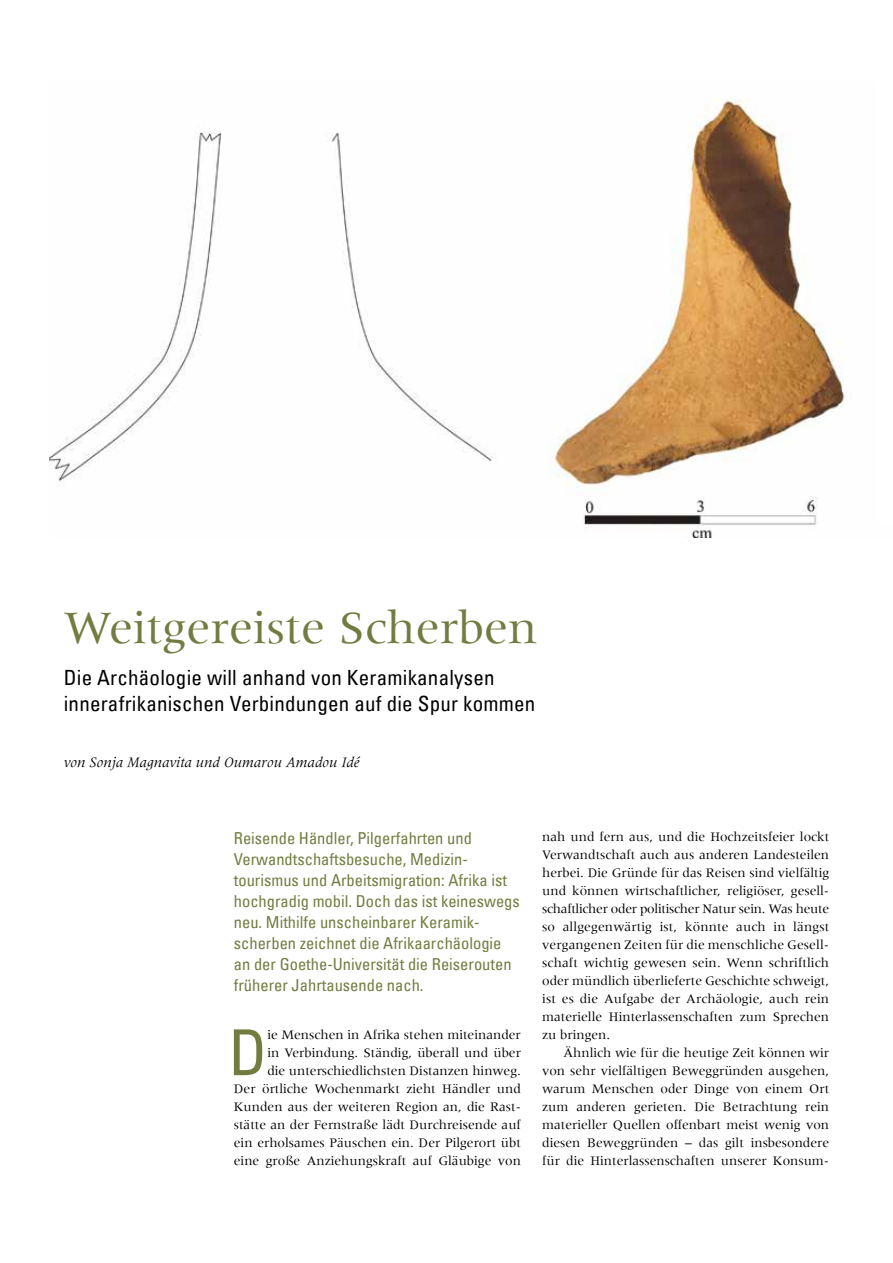
<style>
.page{position:relative;width:893px;height:1263px;background:#fff}
.page>*{position:absolute;margin:0;border:0;box-sizing:border-box;transform-origin:0 0}
.t1{font:condensed 63.3px "Univers Com 57";color:#717d40}
.t2{font:48px "Meridien";color:#717d40}
.t3{font:condensed 21px/25.2px "Univers Com 57";letter-spacing:.01em;color:#000}
.t4{font:condensed 16.5px/21px "Univers Com 57";color:#717d40}
.t5{font:italic 15px "Meridien Com";color:#000}
.t6{font:13.5px/18px "Meridien";color:#000;text-align:justify}
</style>
<div class="page">
<img style="left:50px;top:98px;width:795px;height:440px">
<h2 class="t2" style="left:64px;top:601px;width:475px">Weitgereiste Scherben</h2>
<h3 class="t3" style="left:64px;top:665px;width:473px">Die Archäologie will anhand von Keramikanalysen innerafrikanischen Verbindungen auf die Spur kommen</h3>
<p class="t5" style="left:64px;top:753px;width:297px">von Sonja Magnavita und Oumarou Amadou Idé</p>
<p class="t4" style="left:234px;top:827px;width:287px">Reisende Händler, Pilgerfahrten und Verwandtschaftsbesuche, Medizin&shy;tourismus und Arbeitsmigration: Afrika ist hochgradig mobil. Doch das ist keineswegs neu. Mithilfe unscheinbarer Keramik&shy;scherben zeichnet die Afrikaarchäologie an der Goethe-Universität die Reiserouten früherer Jahrtausende nach.</p>
<h1 class="t1" style="left:229px;top:1012px;width:40px">D</h1>
<p class="t6" style="left:234px;top:1026px;width:289px;text-align:right">ie Menschen in Afrika stehen miteinander<br>in Verbindung. Ständig, überall und über<br>die unterschiedlichsten Distanzen hinweg.<br>Der örtliche Wochenmarkt zieht Händler und Kunden aus der weiteren Region an, die Rast&shy;stätte an der Fernstraße lädt Durchreisende auf ein erholsames Päuschen ein. Der Pilgerort übt eine große Anziehungskraft auf Gläubige von</p>
<p class="t6" style="left:542px;top:828px;width:289px">nah und fern aus, und die Hochzeitsfeier lockt Verwandtschaft auch aus anderen Landesteilen herbei. Die Gründe für das Reisen sind vielfältig und können wirtschaftlicher, religiöser, gesell&shy;schaftlicher oder politischer Natur sein. Was heute so allgegenwärtig ist, könnte auch in längst vergangenen Zeiten für die menschliche Gesell&shy;schaft wichtig gewesen sein. Wenn schriftlich oder mündlich überlieferte Geschichte schweigt, ist es die Aufgabe der Archäologie, auch rein materielle Hinterlassenschaften zum Sprechen zu bringen.</p>
<p class="t6" style="left:542px;top:1044px;width:289px;text-indent:21px">Ähnlich wie für die heutige Zeit können wir von sehr vielfältigen Beweggründen ausgehen, warum Menschen oder Dinge von einem Ort zum anderen gerieten. Die Betrachtung rein materieller Quellen offenbart meist wenig von diesen Beweggründen – das gilt insbesondere für die Hinterlassenschaften unserer Konsum-</p>
</div>
